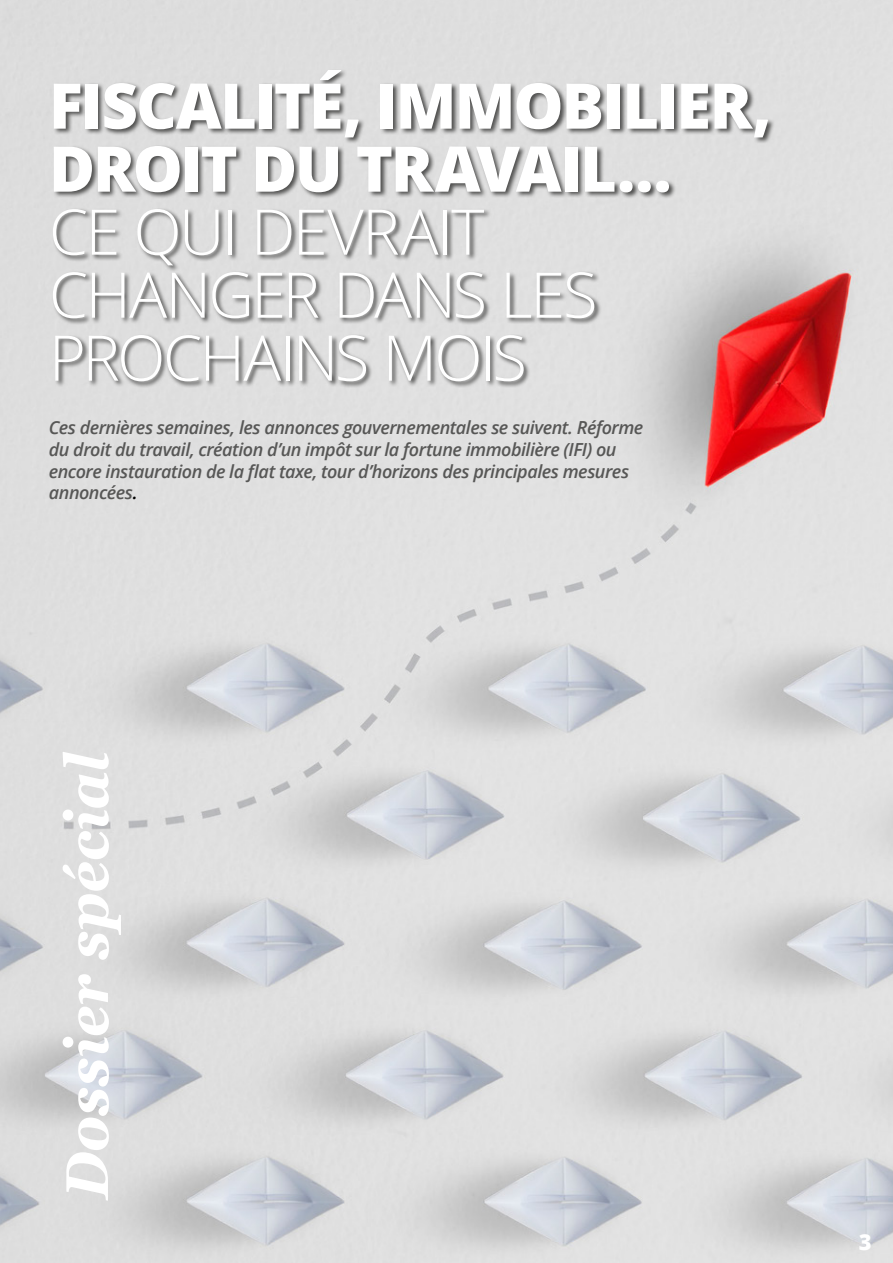
<style>
.page{position:relative;width:893px;height:1263px;background:#fff}
.page>*{position:absolute;margin:0;border:0;box-sizing:border-box;transform-origin:0 0}
.t1{font:300 63px/63px "Open Sans";letter-spacing:-.04em;color:#fff}
.t2{font:800 63px/63px "Open Sans";letter-spacing:-.03em;color:#fff}
.t3{font:italic 700 60px "Georgia";letter-spacing:-.005em;color:#fff;scale:.95 1}
.t4{font:800 22.05px "Open Sans";color:#fff}
.t5{font:italic 600 18px/21.6px "Open Sans";letter-spacing:-.025em;color:#575756}
.s1{color:#000}
</style>
<div class="page">
<img style="left:0;top:0;width:893px;height:1263px">
<svg style="left:52px;top:70px;width:723px;height:318px;background:#c0bdbd"></svg>
<h1 class="t2" style="left:49px;top:71px;width:724px">FISCALITÉ, IMMOBILIER,<br>DROIT DU TRAVAIL…</h1>
<h1 class="t1" style="left:49px;top:199px;width:550px">CE QUI DEVRAIT<br>CHANGER DANS LES<br>PROCHAINS MOIS</h1>
<p class="t5" style="left:49px;top:417px;width:596px">Ces dernières semaines, les annonces gouvernementales se suivent. Réforme du droit du travail, création d’un impôt sur la fortune immobilière (IFI) ou encore instauration de la flat taxe, tour d’horizons des principales mesures annoncées<span class="s1">.</span></p>
<h2 class="t3" style="left:42px;top:1199px;width:472px;rotate:-90deg">Dossier spécial</h2>
<p class="t4" style="left:859px;top:1225px;width:14px">3</p>
</div>
